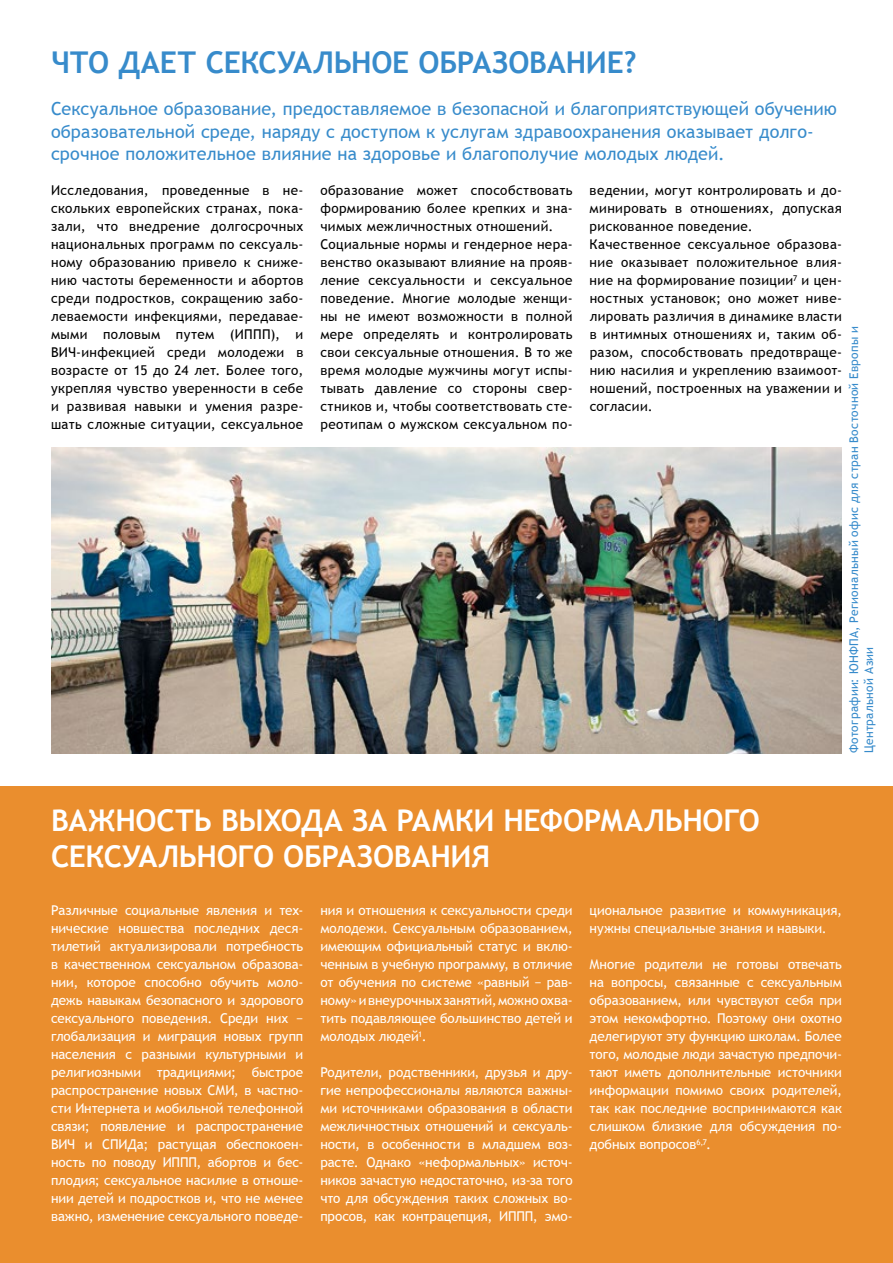
<style>
.page{position:relative;width:893px;height:1263px;background:#fff}
.page>*{position:absolute;margin:0;border:0;box-sizing:border-box;transform-origin:0 0}
.t1{font:700 30px/36px "Trebuchet MS";letter-spacing:-.01em;color:#fff}
.t2{font:700 30px "Trebuchet MS";letter-spacing:-.01em;color:#378bcb}
.t3{font:18px/22.5px "Trebuchet MS";letter-spacing:.005em;color:#378bcb}
.t4{font:13.5px/18px "Trebuchet MS";letter-spacing:-.005em;color:#fff;text-align:justify}
.t5{font:13.5px/18px "Trebuchet MS";letter-spacing:.03em;color:#000}
.t6{font:12px/15px "Trebuchet MS";letter-spacing:.025em;color:#378bcb}
</style>
<div class="page">
<img style="left:51px;top:447px;width:791px;height:306px">
<div style="left:0;top:786px;width:893px;height:477px;background:#ea8e2e"></div>
<h1 class="t2" style="left:51px;top:44px;width:587px">ЧТО ДАЕТ СЕКСУАЛЬНОЕ ОБРАЗОВАНИЕ?</h1>
<p class="t3" style="left:51px;top:98px;width:787px">Сексуальное образование, предоставляемое в безопасной и благоприятствующей обучению образовательной среде, наряду с доступом к услугам здравоохранения оказывает долго&shy;срочное положительное влияние на здоровье и благополучие молодых людей.</p>
<p class="t5" style="left:51px;top:181px;width:254px;text-align:justify">Исследования, проведенные в не&shy;скольких европейских странах, пока&shy;зали, что внедрение долгосрочных национальных программ по сексуаль&shy;ному образованию привело к сниже&shy;нию частоты беременности и абортов среди подростков, сокращению забо&shy;леваемости инфекциями, передавае&shy;мыми половым путем (ИППП), и ВИЧ-инфекцией среди молодежи в возрасте от 15 до 24 лет. Более того, укрепляя чувство уверенности в себе и развивая навыки и умения разре&shy;шать сложные ситуации, сексуальное</p>
<p class="t5" style="left:320px;top:181px;width:254px">образование может способствовать формированию более крепких и зна&shy;чимых межличностных отношений.<br>Социальные нормы и гендерное нера&shy;венство оказывают влияние на прояв&shy;ление сексуальности и сексуальное поведение. Многие молодые женщи&shy;ны не имеют возможности в полной мере определять и контролировать свои сексуальные отношения. В то же время молодые мужчины могут испы&shy;тывать давление со стороны свер&shy;стников и, чтобы соответствовать сте&shy;реотипам о мужском сексуальном по-</p>
<p class="t5" style="left:590px;top:181px;width:254px">ведении, могут контролировать и до&shy;минировать в отношениях, допуская рискованное поведение.<br>Качественное сексуальное образова&shy;ние оказывает положительное влия&shy;ние на формирование позиции<sup>7</sup> и цен&shy;ностных установок; оно может ниве&shy;лировать различия в динамике власти в интимных отношениях и, таким об&shy;разом, способствовать предотвраще&shy;нию насилия и укреплению взаимоот&shy;ношений, построенных на уважении и согласии.</p>
<p class="t6" style="left:847px;top:753px;width:428px;rotate:-90deg">Фотографии: ЮНФПА, Региональный офис для стран Восточной Европы и<br>Центральной Азии</p>
<h1 class="t1" style="left:51px;top:803px;width:710px">ВАЖНОСТЬ ВЫХОДА ЗА РАМКИ НЕФОРМАЛЬНОГО<br>СЕКСУАЛЬНОГО ОБРАЗОВАНИЯ</h1>
<p class="t4" style="left:51px;top:901px;width:254px">Различные социальные явления и тех&shy;нические новшества последних деся&shy;тилетий актуализировали потребность в качественном сексуальном образова&shy;нии, которое способно обучить моло&shy;дежь навыкам безопасного и здорового сексуального поведения. Среди них − глобализация и миграция новых групп населения с разными культурными и религиозными традициями; быстрое распространение новых СМИ, в частно&shy;сти Интернета и мобильной телефонной связи; появление и распространение ВИЧ и СПИДа; растущая обеспокоен&shy;ность по поводу ИППП, абортов и бес&shy;плодия; сексуальное насилие в отноше&shy;нии детей и подростков и, что не менее важно, изменение сексуального поведе-</p>
<p class="t4" style="left:320px;top:901px;width:254px">ния и отношения к сексуальности среди молодежи. Сексуальным образованием, имеющим официальный статус и вклю&shy;ченным в учебную программу, в отличие от обучения по системе «равный − рав&shy;ному» и внеурочных занятий, можно охва&shy;тить подавляющее большинство детей и молодых людей<sup>1</sup>.</p>
<p class="t4" style="left:590px;top:901px;width:254px">циональное развитие и коммуникация, нужны специальные знания и навыки.</p>
<p class="t4" style="left:590px;top:955px;width:254px">Многие родители не готовы отвечать на вопросы, связанные с сексуальным образованием, или чувствуют себя при этом некомфортно. Поэтому они охотно делегируют эту функцию школам. Более того, молодые люди зачастую предпочи&shy;тают иметь дополнительные источники информации помимо своих родителей, так как последние воспринимаются как слишком близкие для обсуждения по&shy;добных вопросов<sup>6,7</sup>.</p>
<p class="t4" style="left:320px;top:1063px;width:254px">Родители, родственники, друзья и дру&shy;гие непрофессионалы являются важны&shy;ми источниками образования в области межличностных отношений и сексуаль&shy;ности, в особенности в младшем воз&shy;расте. Однако «неформальных» источ&shy;ников зачастую недостаточно, из-за того что для обсуждения таких сложных во&shy;просов, как контрацепция, ИППП, эмо-</p>
</div>
